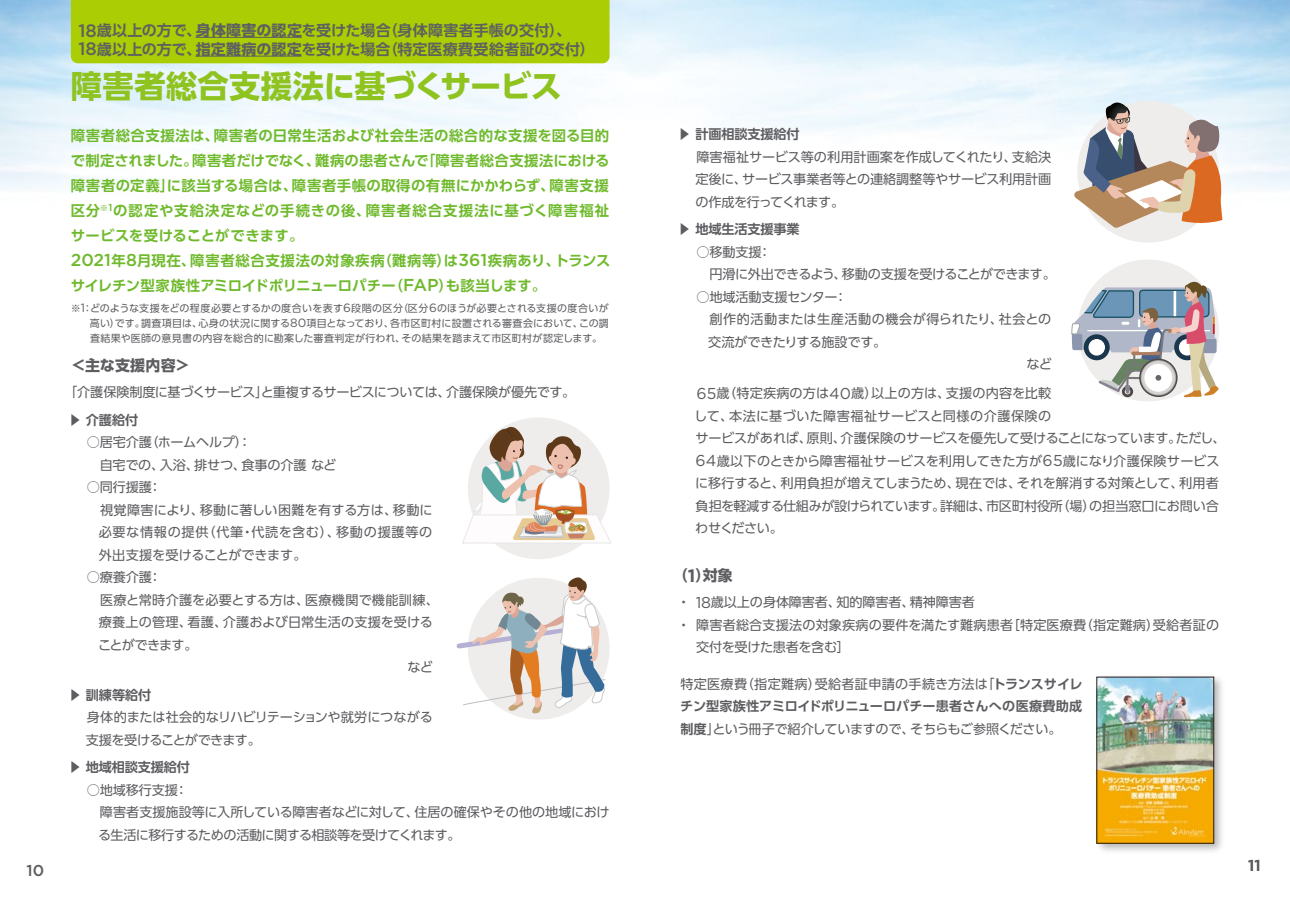
<style>
.page{position:relative;width:1290px;height:911px;background:#fff}
.page>*{position:absolute;margin:0;border:0;box-sizing:border-box;transform-origin:0 0}
.t1{font:700 31.25px "UD Shin Go Pr 6 N";letter-spacing:-.005em;color:#8fc31f}
.t2{font:500 15.75px "Gotham";color:#5d5d61}
.t3{font:700 15px/18.8px "UD Shin Go Pro De";letter-spacing:.005em;color:#5d6160}
.t4{font:700 15px "UD Shin Go Pr 6 N";letter-spacing:.005em;color:#5d5d61}
.t5{font:700 14.38px/25px "UD Shin Go Pro De";letter-spacing:.025em;color:#6fba2c}
.t6{font:13.12px/22.5px "UD Shin Go Pro";letter-spacing:-.01em;color:#5d5d61}
.t7{font:13.12px/22.5px "UD Shin Go Pro";letter-spacing:.02em;color:#5d5d61}
.t8{font:13.12px/22.5px "UD Shin Go Pro";letter-spacing:-.035em;color:#5d5d61}
.t9{font:700 13.12px "UD Shin Go Pro De";letter-spacing:-.01em;color:#5d5d61}
.t10{font:13.12px "UD Shin Go Pro";letter-spacing:.015em;color:#5d5d61}
.t11{font:13.12px "UD Shin Go Pro";letter-spacing:.01em;color:#5d5d61}
.t12{font:13.12px "UD Shin Go Pro";letter-spacing:.04em;color:#5d5d61}
.t13{font:13.12px "UD Shin Go Pro";letter-spacing:-.03em;color:#5d5d61}
.t14{font:13.12px "UD Shin Go Pro";letter-spacing:-.065em;color:#5d5d61}
.t15{font:10px/15px "UD Shin Go Pro";letter-spacing:.02em;color:#5d5d61;text-align:justify}
.s1{font-family:"Gotham";font-weight:500;font-size:18px}
.s2{font-family:"UD Shin Go Pr 6 N"}
.s3{font-family:"Gotham";font-weight:500;font-size:17.25px}
.s4{font-family:"Gotham";font-size:12px}
.s5{font-family:"Gotham";font-size:15.75px}
.s6{font-family:"Gotham";font-size:18px}
.s7{font-family:"UD Shin Go Pro De";font-weight:700}
</style>
<div class="page">
<div style="left:1077px;top:101px;width:142px;height:142px;background:#eeedec;border-radius:50%"></div>
<div style="left:1077px;top:259px;width:142px;height:142px;background:#eeedec;border-radius:50%"></div>
<div style="left:468px;top:417px;width:141px;height:142px;background:#eeedec;border-radius:50%"></div>
<svg style="left:462px;top:425px;width:149px;height:119px"></svg>
<svg style="left:456px;top:577px;width:150px;height:137px"></svg>
<svg style="left:1073px;top:103px;width:151px;height:125px"></svg>
<svg style="left:1071px;top:278px;width:148px;height:119px"></svg>
<div style="left:71px;top:0;width:538px;height:63px;background:#abcd03"></div>
<hr style="left:196px;top:37px;width:105px;height:1px;background:#5d6160">
<hr style="left:196px;top:56px;width:105px;height:1px;background:#5d6160">
<img style="left:1096px;top:676px;width:126px;height:175px">
<img style="left:1098px;top:679px;width:114px;height:162px">
<div style="left:1096px;top:677px;width:118px;height:166px;border:1px solid #221815"></div>
<p class="t2" style="left:27px;top:860px;width:19px">10</p>
<p class="t3" style="left:79px;top:20px;width:518px"><span class="s1">18</span>歳以上の方で、<span class="s2">身体障害の認定</span>を受けた場合（身体障害者手帳の交付）、<br><span class="s1">18</span>歳以上の方で、<span class="s2">指定難病の認定</span>を受けた場合（特定医療費受給者証の交付）</p>
<h1 class="t1" style="left:71px;top:61px;width:493px">障害者総合支援法に基づくサービス</h1>
<p class="t5" style="left:71px;top:122px;width:541px">障害者総合支援法は、障害者の日常生活および社会生活の総合的な支援を図る目的で制定されました。障害者だけでなく、難病の患者さんで「障害者総合支援法における障害者の定義」に該当する場合は、障害者手帳の取得の有無にかかわらず、障害支援区分<sup>※</sup><sup>1</sup>の認定や支給決定などの手続きの後、障害者総合支援法に基づく障害福祉サービスを受けることができます。<br><span class="s3">2021</span>年<span class="s3">8</span>月現在、障害者総合支援法の対象疾病（難病等）は<span class="s3">361</span>疾病あり、トランスサイレチン型家族性アミロイドポリニューロパチー（<span class="s3">FAP</span>）も該当します。</p>
<p class="t15" style="left:90px;top:300px;width:520px;text-indent:-19px">※<span class="s4">1</span>：どのような支援をどの程度必要とするかの度合いを表す<span class="s4">6</span>段階の区分（区分<span class="s4">6</span>のほうが必要とされる支援の度合いが高い）です。調査項目は、心身の状況に関する<span class="s4">80</span>項目となっており、各市区町村に設置される審査会において、この調査結果や医師の意見書の内容を総合的に勘案した審査判定が行われ、その結果を踏まえて市区町村が認定します。</p>
<p class="t4" style="left:71px;top:353px;width:121px">＜主な支援内容＞</p>
<p class="t6" style="left:64px;top:380px;width:513px">「介護保険制度に基づくサービス」と重複するサービスについては、介護保険が優先です。</p>
<p class="t9" style="left:68px;top:409px;width:71px">▶ 介護給付</p>
<p class="t6" style="left:100px;top:430px;width:238px;text-indent:-13px">○居宅介護（ホームヘルプ）：<br>自宅での、入浴、排せつ、食事の介護など</p>
<p class="t7" style="left:99px;top:475px;width:336px;text-indent:-12px">○同行援護：<br>視覚障害により、移動に著しい困難を有する方は、移動に必要な情報の提供（代筆・代読を含む）、移動の援護等の外出支援を受けることができます。</p>
<p class="t6" style="left:87px;top:565px;width:76px">○療養介護：</p>
<p class="t10" style="left:100px;top:589px;width:340px">医療と常時介護を必要とする方は、医療機関で機能訓練、</p>
<p class="t10" style="left:99px;top:611px;width:336px">療養上の管理、看護、介護および日常生活の支援を受ける</p>
<p class="t14" style="left:98px;top:634px;width:101px">ことができます。</p>
<p class="t6" style="left:407px;top:655px;width:27px">など</p>
<p class="t9" style="left:68px;top:684px;width:84px">▶ 訓練等給付</p>
<p class="t6" style="left:86px;top:705px;width:348px">身体的または社会的なリハビリテーションや就労につながる支援を受けることができます。</p>
<p class="t9" style="left:68px;top:756px;width:123px">▶ 地域相談支援給付</p>
<p class="t6" style="left:98px;top:778px;width:513px;text-indent:-11px">○地域移行支援：<br>障害者支援施設等に入所している障害者などに対して、住居の確保やその他の地域における生活に移行するための活動に関する相談等を受けてくれます。</p>
<p class="t9" style="left:678px;top:123px;width:123px">▶ 計画相談支援給付</p>
<p class="t6" style="left:695px;top:145px;width:357px;text-align:justify">障害福祉サービス等の利用計画案を作成してくれたり、支給決定後に、サービス事業者等との連絡調整等やサービス利用計画の作成を行ってくれます。</p>
<p class="t9" style="left:678px;top:218px;width:123px">▶ 地域生活支援事業</p>
<p class="t8" style="left:709px;top:240px;width:348px;text-indent:-13px">○移動支援：<br>円滑に外出できるよう、移動の支援を受けることができます。</p>
<p class="t6" style="left:696px;top:285px;width:152px">○地域活動支援センター：</p>
<p class="t12" style="left:709px;top:308px;width:343px">創作的活動または生産活動の機会が得られたり、社会との</p>
<p class="t8" style="left:708px;top:330px;width:180px">交流ができたりする施設です。</p>
<p class="t6" style="left:1026px;top:352px;width:27px">など</p>
<p class="t6" style="left:694px;top:381px;width:533px"><span class="s5">65</span>歳（特定疾病の方は<span class="s5">40</span>歳）以上の方は、支援の内容を比較<br>して、本法に基づいた障害福祉サービスと同様の介護保険の<br>サービスがあれば、原則、介護保険のサービスを優先して受けることになっています。ただし、<span class="s5">64</span>歳以下のときから障害福祉サービスを利用してきた方が<span class="s5">65</span>歳になり介護保険サービスに移行すると、利用負担が増えてしまうため、現在では、それを解消する対策として、利用者負担を軽減する仕組みが設けられています。詳細は、市区町村役所（場）の担当窓口にお問い合わせください。</p>
<p class="t4" style="left:673px;top:563px;width:61px">（<span class="s6">1</span>）対象</p>
<p class="t6" style="left:677px;top:590px;width:299px">・ <span class="s5">18</span>歳以上の身体障害者、知的障害者、精神障害者</p>
<p class="t11" style="left:677px;top:614px;width:543px">・障害者総合支援法の対象疾病の要件を満たす難病患者［特定医療費（指定難病）受給者証の</p>
<p class="t13" style="left:696px;top:636px;width:155px">交付を受けた患者を含む］</p>
<p class="t7" style="left:680px;top:672px;width:404px">特定医療費（指定難病）受給者証申請の手続き方法は「<span class="s7">トランスサイレ</span></p>
<p class="t9" style="left:680px;top:695px;width:403px">チン型家族性アミロイドポリニューロパチー患者さんへの医療費助成</p>
<p class="t8" style="left:680px;top:717px;width:383px"><span class="s7">制度</span>」という冊子で紹介していますので、そちらもご参照ください。</p>
<p class="t2" style="left:1248px;top:854px;width:14px">11</p>
</div>
